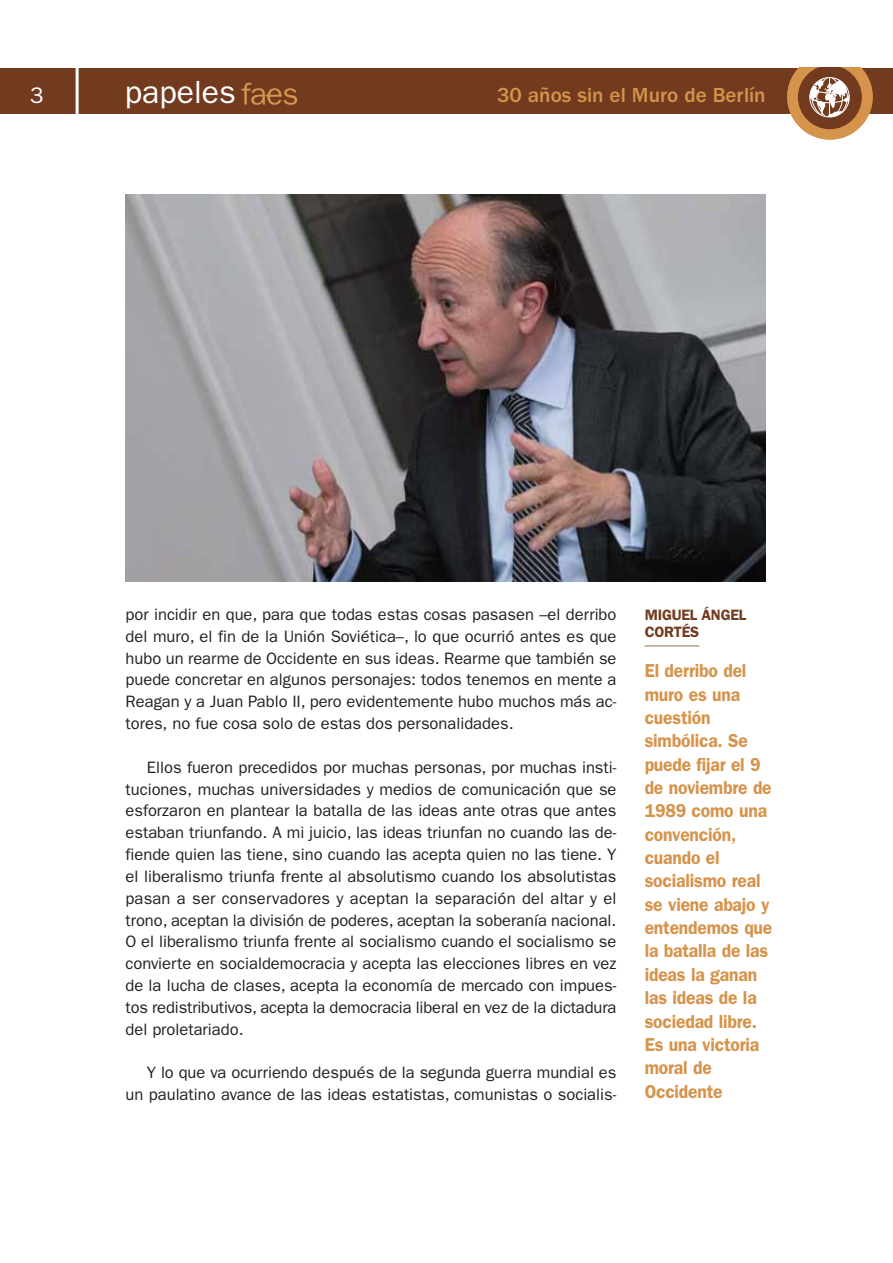
<style>
.page{position:relative;width:893px;height:1263px;background:#fff}
.page>*{position:absolute;margin:0;border:0;box-sizing:border-box;transform-origin:0 0}
.t1{font:32.1px "Franklin Gothic";color:#fff}
.t2{font:22.65px "Franklin Gothic";color:#fff}
.t3{font:500 21.15px "Franklin Gothic";color:#d6934b}
.t4{font:600 18.75px/23.4px "Franklin Gothic";letter-spacing:-.01em;color:#d6934b;scale:.93 1}
.t5{font:16.5px/21.9px "Franklin Gothic";color:#231f20;text-align:justify}
.t6{font:600 15px/16.5px "Franklin Gothic";letter-spacing:-.015em;color:#723b20}
</style>
<div class="page">
<div style="left:0;top:68px;width:893px;height:46px;background:#723b20"></div>
<svg style="left:241px;top:83px;width:56px;height:22px"></svg>
<hr style="left:76px;top:68px;width:3px;height:48px;background:#fff">
<svg style="left:787px;top:68px;width:86px;height:72px"></svg>
<div style="left:809px;top:77px;width:40px;height:40px;border:1px solid #fff;border-radius:50%"></div>
<hr style="left:645px;top:646px;width:54px;height:1px;background:#98674f">
<img style="left:126px;top:195px;width:640px;height:386px">
<h2 class="t2" style="left:30px;top:87px;width:15px">3</h2>
<h1 class="t1" style="left:125px;top:81px;width:113px">papeles</h1>
<p class="t3" style="left:497px;top:88px;width:270px">30 años sin el Muro de Berlín</p>
<p class="t5" style="left:126px;top:605px;width:492px">por incidir en que, para que todas estas cosas pasasen –el derribo del muro, el fin de la Unión Soviética–, lo que ocurrió antes es que hubo un rearme de Occidente en sus ideas. Rearme que también se puede concretar en algunos personajes: todos tenemos en mente a Reagan y a Juan Pablo II, pero evidentemente hubo muchos más ac&shy;tores, no fue cosa solo de estas dos personalidades.</p>
<p class="t5" style="left:126px;top:758px;width:492px;text-indent:21px">Ellos fueron precedidos por muchas personas, por muchas insti&shy;tuciones, muchas universidades y medios de comunicación que se esforzaron en plantear la batalla de las ideas ante otras que antes estaban triunfando. A mi juicio, las ideas triunfan no cuando las de&shy;fiende quien las tiene, sino cuando las acepta quien no las tiene. Y el liberalismo triunfa frente al absolutismo cuando los absolutistas pasan a ser conservadores y aceptan la separación del altar y el trono, aceptan la división de poderes, aceptan la soberanía nacional.<br>O el liberalismo triunfa frente al socialismo cuando el socialismo se convierte en socialdemocracia y acepta las elecciones libres en vez de la lucha de clases, acepta la economía de mercado con impues&shy;tos redistributivos, acepta la democracia liberal en vez de la dictadura del proletariado.</p>
<p class="t5" style="left:126px;top:1063px;width:492px;text-align:right">Y lo que va ocurriendo después de la segunda guerra mundial es un paulatino avance de las ideas estatistas, comunistas o socialis-</p>
<p class="t6" style="left:645px;top:608px;width:103px">MIGUEL ÁNGEL<br>CORTÉS</p>
<p class="t4" style="left:645px;top:661px;width:139px">El derribo del muro es una cuestión simbólica. Se puede fijar el 9 de noviembre de<br>1989 como una convención, cuando el socialismo real se viene abajo y entendemos que la batalla de las ideas la ganan las ideas de la sociedad libre.<br>Es una victoria moral de<br>Occidente</p>
</div>
